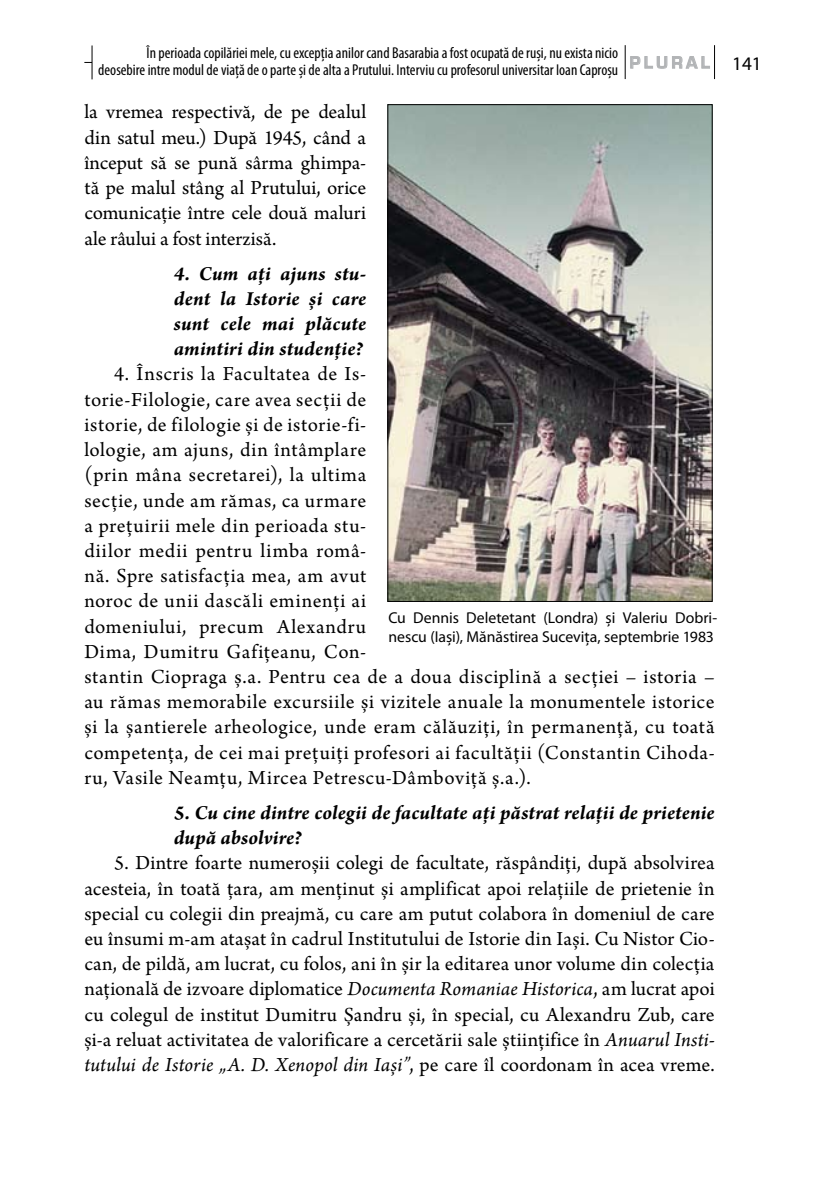
<style>
.page{position:relative;width:819px;height:1191px;background:#fff}
.page>*{position:absolute;margin:0;border:0;box-sizing:border-box;transform-origin:0 0}
.t1{font:21px/25.2px "Arno Pro";letter-spacing:.025em;color:#000;text-align:justify}
.t2{font:italic 700 21px/25.2px "Arno Pro";letter-spacing:.01em;color:#000;text-align:justify}
.t3{font:700 17.5px "Eurostile";letter-spacing:.2em;color:#b2b4b6}
.t4{font:condensed 15.75px/17.3px "Myriad Pro";color:#000;text-align:right}
.t5{font:15.75px/19.2px "Myriad Pro";color:#000}
.s1{font-style:italic}
.s2{font-family:"Myriad Pro";font-weight:400;font-size:19.25px;color:#000}
</style>
<div class="page">
<svg style="left:630px;top:56px;width:80px;height:13px"></svg>
<hr style="left:714px;top:45px;width:1px;height:34px;background:#000">
<hr style="left:625px;top:45px;width:1px;height:34px;background:#000">
<hr style="left:92px;top:45px;width:1px;height:34px;background:#000">
<img style="left:389px;top:106px;width:321px;height:494px">
<div style="left:387px;top:104px;width:325px;height:498px;border:1px solid #000"></div>
<p class="t4" style="left:98px;top:44px;width:521px">În perioada copilăriei mele, cu excepția anilor cand Basarabia a fost ocupată de ruși, nu exista nicio deosebire intre modul de viață de o parte și de alta a Prutului. Interviu cu profesorul universitar Ioan Caproșu</p>
<p class="t1" style="left:84px;top:101px;width:283px">la vremea respectivă, de pe dealul din satul meu.) După 1945, când a început să se pună sârma ghimpa&shy;tă pe malul stâng al Prutului, orice comunicație între cele două maluri ale râului a fost interzisă.</p>
<p class="t2" style="left:174px;top:261px;width:194px">4. Cum ați ajuns stu&shy;dent la Istorie și care sunt cele mai plăcute amintiri din studenție?</p>
<p class="t1" style="left:84px;top:363px;width:632px;text-align:left;text-indent:30px">4. Înscris la Facultatea de Is-<br>torie-Filologie, care avea secții de<br>istorie, de filologie și de istorie-fi-<br>lologie, am ajuns, din întâmplare<br>(prin mâna secretarei), la ultima<br>secție, unde am rămas, ca urmare<br>a prețuirii mele din perioada stu-<br>diilor medii pentru limba româ-<br>nă. Spre satisfacția mea, am avut<br>noroc de unii dascăli eminenți ai<br>domeniului, precum Alexandru<br>Dima, Dumitru Gafițeanu, Con-<br>stantin Ciopraga ș.a. Pentru cea de a doua disciplină a secției – istoria – au rămas memorabile excursiile și vizitele anuale la monumentele istorice și la șantierele arheologice, unde eram călăuziți, în permanență, cu toată competența, de cei mai prețuiți profesori ai facultății (Constantin Cihoda&shy;ru, Vasile Neamțu, Mircea Petrescu-Dâmboviță ș.a.).</p>
<p class="t2" style="left:174px;top:801px;width:542px">5. Cu cine dintre colegii de facultate ați păstrat relații de prietenie după absolvire?</p>
<p class="t1" style="left:84px;top:851px;width:632px;text-indent:30px">5. Dintre foarte numeroșii colegi de facultate, răspândiți, după absolvirea acesteia, în toată țara, am menținut și amplificat apoi relațiile de prietenie în special cu colegii din preajmă, cu care am putut colabora în domeniul de care eu însumi m-am atașat în cadrul Institutului de Istorie din Iași. Cu Nistor Cio&shy;can, de pildă, am lucrat, cu folos, ani în șir la editarea unor volume din colecția națională de izvoare diplomatice <span class="s1">Documenta Romaniae Historica</span>, am lucrat apoi cu colegul de institut Dumitru Șandru și, în special, cu Alexandru Zub, care și-a reluat activitatea de valorificare a cercetării sale științifice în <span class="s1">Anuarul Insti&shy;tutului de Istorie „A. D. Xenopol din Iași”</span>, pe care îl coordonam în acea vreme.</p>
<p class="t3" style="left:629px;top:53px;width:134px">PLURAL <span class="s2">141</span></p>
<p class="t5" style="left:388px;top:608px;width:330px">Cu Dennis Deletetant (Londra) și Valeriu Dobri&shy;nescu (Iași), Mănăstirea Sucevița, septembrie 1983</p>
</div>
